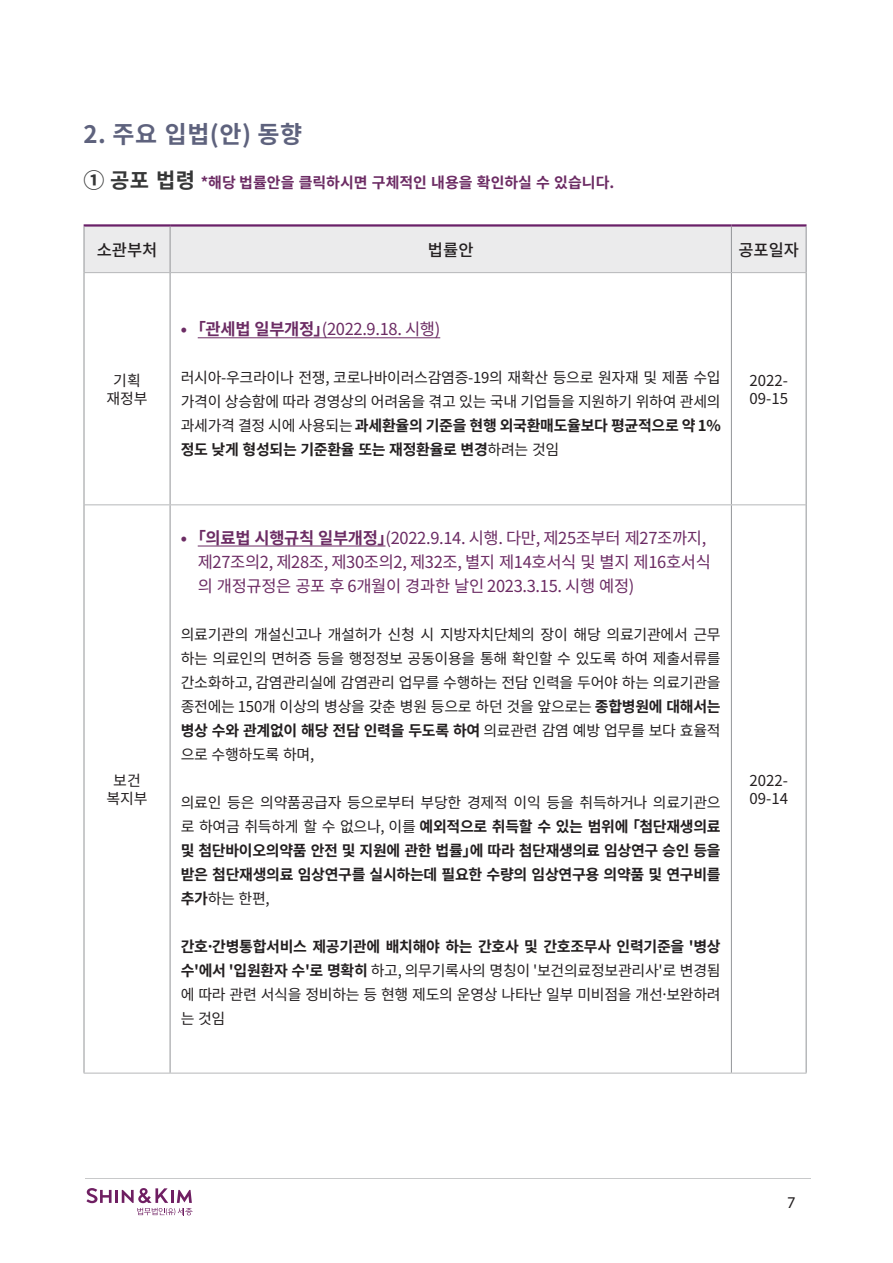
<style>
.page{position:relative;width:893px;height:1263px;background:#fff}
.page>*{position:absolute;margin:0;border:0;box-sizing:border-box;transform-origin:0 0}
.t1{font:700 24px "Noto Sans CJ Kkr";color:#5e627d}
.t2{font:16.5px/24px "Noto Sans CJ Kkr";letter-spacing:-.02em;color:#6c2c64}
.t3{font:500 16.5px "Noto Sans CJ Kkr";color:#231f20}
.t4{font:16.5px "Myriad Pro";color:#231f20}
.t5{font:15px/24px "Noto Sans CJ Kkr";letter-spacing:-.02em;color:#231f20;text-align:justify}
.t6{font:700 15px/24px "Noto Sans CJ Kkr";letter-spacing:-.02em;color:#231f20;text-align:justify}
.t7{font:700 15px "Noto Sans CJ Kkr";color:#6c2c64}
.s1{font-size:21px;color:#363737}
.s2{font-weight:700}
.s3{font-weight:400}
</style>
<div class="page">
<svg style="left:86px;top:1188px;width:107px;height:27px"></svg>
<hr style="left:85px;top:1178px;width:726px;height:1px;background:#c8c9ca">
<div style="left:85px;top:227px;width:721px;height:45px;background:#ebebec"></div>
<hr style="left:84px;top:224px;width:86px;height:3px;background:#6a2068">
<hr style="left:170px;top:224px;width:561px;height:3px;background:#6a2068">
<hr style="left:731px;top:224px;width:75px;height:3px;background:#6a2068">
<hr style="left:84px;top:227px;width:1px;height:46px;background:#939598">
<hr style="left:170px;top:227px;width:1px;height:45px;background:#939598">
<hr style="left:731px;top:227px;width:1px;height:45px;background:#939598">
<hr style="left:806px;top:227px;width:1px;height:46px;background:#939598">
<hr style="left:84px;top:272px;width:86px;height:1px;background:#b6b7b9">
<hr style="left:170px;top:272px;width:561px;height:1px;background:#b6b7b9">
<hr style="left:731px;top:272px;width:75px;height:1px;background:#b6b7b9">
<hr style="left:84px;top:273px;width:1px;height:232px;background:#939598">
<hr style="left:170px;top:273px;width:1px;height:231px;background:#939598">
<hr style="left:731px;top:273px;width:1px;height:231px;background:#939598">
<hr style="left:806px;top:273px;width:1px;height:232px;background:#939598">
<hr style="left:84px;top:505px;width:1px;height:568px;background:#939598">
<hr style="left:170px;top:505px;width:1px;height:568px;background:#939598">
<hr style="left:731px;top:505px;width:1px;height:568px;background:#939598">
<hr style="left:806px;top:505px;width:1px;height:568px;background:#939598">
<hr style="left:84px;top:504px;width:86px;height:1px;background:#b6b7b9">
<hr style="left:170px;top:504px;width:561px;height:1px;background:#b6b7b9">
<hr style="left:731px;top:504px;width:75px;height:1px;background:#b6b7b9">
<hr style="left:84px;top:1073px;width:86px;height:1px;background:#b6b7b9">
<hr style="left:170px;top:1073px;width:561px;height:1px;background:#b6b7b9">
<hr style="left:731px;top:1073px;width:75px;height:1px;background:#b6b7b9">
<hr style="left:198px;top:337px;width:242px;height:1px;background:#6c2c64">
<hr style="left:198px;top:546px;width:187px;height:1px;background:#6c2c64">
<h1 class="t1" style="left:84px;top:121px;width:220px">2. 주요 입법(안) 동향</h1>
<p class="t7" style="left:84px;top:174px;width:532px"><span class="s1">① 공포 법령</span> *해당 법률안을 클릭하시면 구체적인 내용을 확인하실 수 있습니다.</p>
<p class="t3" style="left:97px;top:240px;width:62px">소관부처</p>
<p class="t3" style="left:428px;top:240px;width:47px">법률안</p>
<p class="t3" style="left:738px;top:240px;width:62px">공포일자</p>
<p class="t5" style="left:106px;top:371px;width:43px;line-height:18px;text-align:center">기획 재정부</p>
<p class="t5" style="left:106px;top:772px;width:43px;line-height:18px;text-align:center">보건 복지부</p>
<p class="t2" style="left:181px;top:318px;width:261px"><span class="s2">• ｢관세법 일부개정」</span>(2022.9.18. 시행)</p>
<p class="t5" style="left:181px;top:366px;width:542px">러시아-우크라이나 전쟁, 코로나바이러스감염증-19의 재확산 등으로 원자재 및 제품 수입 가격이 상승함에 따라 경영상의 어려움을 겪고 있는 국내 기업들을 지원하기 위하여 관세의 과세가격 결정 시에 사용되는 <span class="s2">과세환율의 기준을 현행 외국환매도율보다 평균적으로 약 1% 정도 낮게 형성되는 기준환율 또는 재정환율로 변경</span>하려는 것임</p>
<p class="t5" style="left:749px;top:371px;width:40px;line-height:18px">2022-<br>09-15</p>
<p class="t2" style="left:198px;top:526px;width:515px;text-indent:-17px"><span class="s2">• ｢의료법 시행규칙 일부개정」</span>(2022.9.14. 시행. 다만, 제25조부터 제27조까지, 제27조의2, 제28조, 제30조의2, 제32조, 별지 제14호서식 및 별지 제16호서식 의 개정규정은 공포 후 6개월이 경과한 날인 2023.3.15. 시행 예정)</p>
<p class="t5" style="left:181px;top:622px;width:542px">의료기관의 개설신고나 개설허가 신청 시 지방자치단체의 장이 해당 의료기관에서 근무 하는 의료인의 면허증 등을 행정정보 공동이용을 통해 확인할 수 있도록 하여 제출서류를 간소화하고, 감염관리실에 감염관리 업무를 수행하는 전담 인력을 두어야 하는 의료기관을 종전에는 150개 이상의 병상을 갖춘 병원 등으로 하던 것을 앞으로는 <span class="s2">종합병원에 대해서는 병상 수와 관계없이 해당 전담 인력을 두도록 하여</span> 의료관련 감염 예방 업무를 보다 효율적 으로 수행하도록 하며,</p>
<p class="t6" style="left:181px;top:790px;width:542px"><span class="s3">의료인 등은 의약품공급자 등으로부터 부당한 경제적 이익 등을 취득하거나 의료기관으 로 하여금 취득하게 할 수 없으나, 이를</span> 예외적으로 취득할 수 있는 범위에 「첨단재생의료 및 첨단바이오의약품 안전 및 지원에 관한 법률」에 따라 첨단재생의료 임상연구 승인 등을 받은 첨단재생의료 임상연구를 실시하는데 필요한 수량의 임상연구용 의약품 및 연구비를 추가<span class="s3">하는 한편,</span></p>
<p class="t5" style="left:181px;top:934px;width:542px"><span class="s2">간호·간병통합서비스 제공기관에 배치해야 하는 간호사 및 간호조무사 인력기준을 '병상 수'에서 '입원환자 수'로 명확히</span> 하고, 의무기록사의 명칭이 '보건의료정보관리사'로 변경됨 에 따라 관련 서식을 정비하는 등 현행 제도의 운영상 나타난 일부 미비점을 개선·보완하려 는 것임</p>
<p class="t5" style="left:749px;top:772px;width:40px;line-height:18px">2022-<br>09-14</p>
<p class="t4" style="left:787px;top:1192px;width:10px">7</p>
</div>
